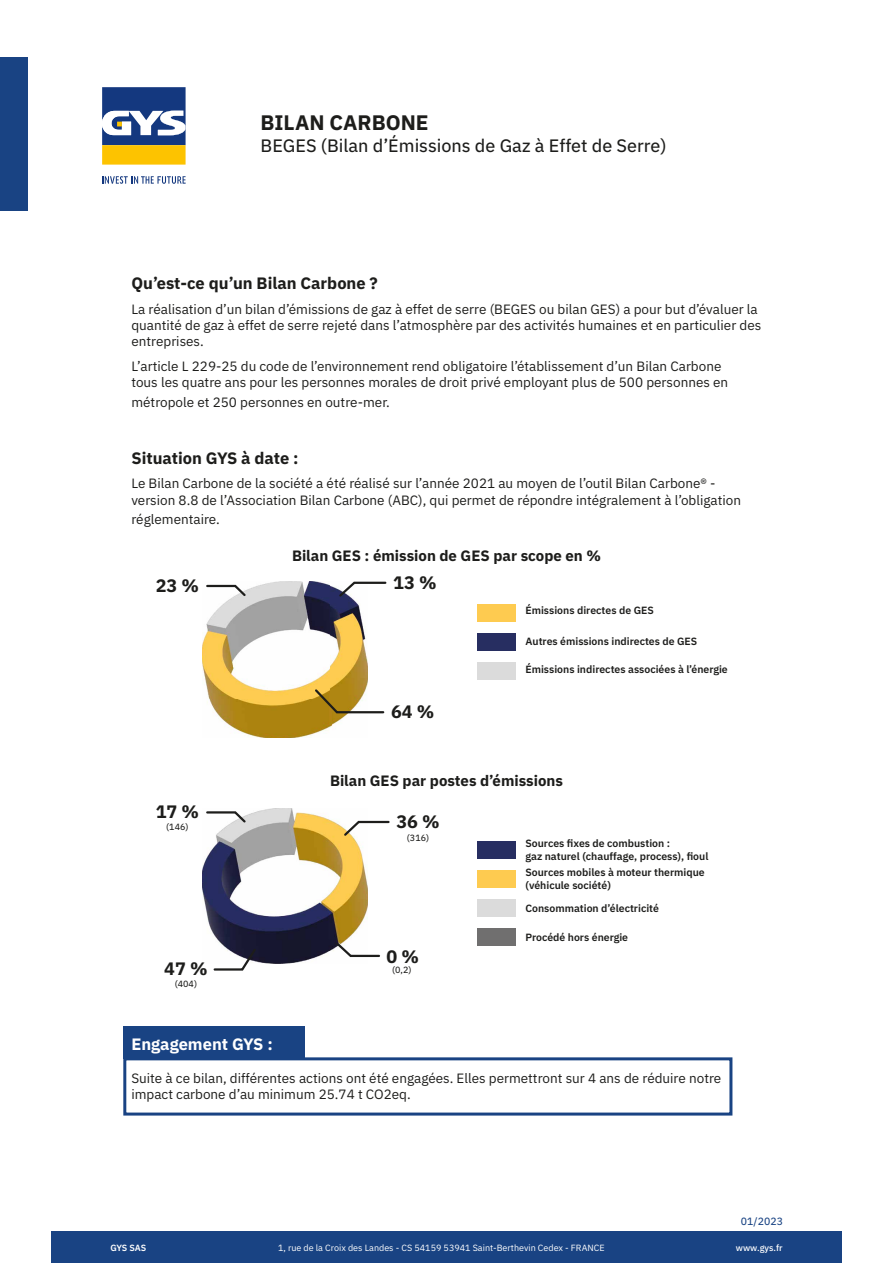
<style>
.page{position:relative;width:893px;height:1263px;background:#fff}
.page>*{position:absolute;margin:0;border:0;box-sizing:border-box;transform-origin:0 0}
.t1{font:700 21px "IBM Plex Sans";color:#1d1d1b}
.t2{font:18px "IBM Plex Sans Text";color:#1d1d1b}
.t3{font:700 18px "IBM Plex Sans";color:#1d1d1b}
.t4{font:700 16.5px "IBM Plex Sans";color:#1d1d1b}
.t5{font:700 16.5px "IBM Plex Sans";color:#fff}
.t6{font:700 15px "IBM Plex Sans";color:#1d1d1b}
.t7{font:13.5px/16.2px "IBM Plex Sans";color:#1d1d1b}
.t8{font:600 10.5px/12.6px "IBM Plex Sans";color:#1d1d1b}
.t9{font:10.5px "IBM Plex Sans Text";color:#194383}
.t10{font:9px "IBM Plex Sans";color:#fff}
.t11{font:9px "IBM Plex Sans Text";color:#1d1d1b}
.t12{font:500 9px "IBM Plex Sans";color:#fff}
.t13{font:600 9px "IBM Plex Sans";letter-spacing:-.02em;color:#fff}
</style>
<div class="page">
<div style="left:0;top:57px;width:27px;height:154px;background:#194383"></div>
<div style="left:51px;top:1232px;width:790px;height:31px;background:#194383"></div>
<div style="left:102px;top:145px;width:84px;height:20px;background:#fdc300"></div>
<svg style="left:102px;top:87px;width:84px;height:58px"></svg>
<svg style="left:102px;top:176px;width:84px;height:8px"></svg>
<div style="left:123px;top:1057px;width:609px;height:58px;border:3px solid #194383"></div>
<div style="left:123px;top:1026px;width:181px;height:33px;background:#194383"></div>
<img style="left:202px;top:581px;width:166px;height:157px">
<svg style="left:337px;top:581px;width:50px;height:18px"></svg>
<svg style="left:313px;top:687px;width:72px;height:27px"></svg>
<svg style="left:205px;top:584px;width:43px;height:14px"></svg>
<div style="left:477px;top:604px;width:38px;height:17px;background:#fecb50"></div>
<div style="left:477px;top:634px;width:38px;height:17px;background:#272e61"></div>
<div style="left:477px;top:663px;width:38px;height:17px;background:#dbdbdb"></div>
<img style="left:202px;top:808px;width:166px;height:155px">
<svg style="left:342px;top:820px;width:48px;height:18px"></svg>
<svg style="left:212px;top:947px;width:46px;height:24px"></svg>
<svg style="left:335px;top:941px;width:45px;height:17px"></svg>
<svg style="left:205px;top:810px;width:43px;height:15px"></svg>
<div style="left:477px;top:841px;width:38px;height:17px;background:#272e61"></div>
<div style="left:477px;top:871px;width:38px;height:17px;background:#fecb50"></div>
<div style="left:477px;top:900px;width:38px;height:17px;background:#dbdbdb"></div>
<div style="left:477px;top:928px;width:38px;height:18px;background:#706f6f"></div>
<h1 class="t1" style="left:261px;top:106px;width:170px">BILAN CARBONE</h1>
<h2 class="t2" style="left:261px;top:132px;width:407px">BEGES (Bilan d’Émissions de Gaz à Effet de Serre)</h2>
<p class="t4" style="left:131px;top:270px;width:248px">Qu’est-ce qu’un Bilan Carbone ?</p>
<p class="t7" style="left:131px;top:300px;width:631px">La réalisation d’un bilan d’émissions de gaz à effet de serre (BEGES ou bilan GES) a pour but d’évaluer la quantité de gaz à effet de serre rejeté dans l’atmosphère par des activités humaines et en particulier des entreprises.</p>
<p class="t7" style="left:131px;top:357px;width:598px">L’article L 229-25 du code de l’environnement rend obligatoire l’établissement d’un Bilan Carbone tous les quatre ans pour les personnes morales de droit privé employant plus de 500 personnes en</p>
<p class="t7" style="left:131px;top:393px;width:260px">métropole et 250 personnes en outre-mer.</p>
<p class="t4" style="left:131px;top:445px;width:169px">Situation GYS à date :</p>
<p class="t7" style="left:131px;top:474px;width:611px">Le Bilan Carbone de la société a été réalisé sur l’année 2021 au moyen de l’outil Bilan Carbone® - version 8.8 de l’Association Bilan Carbone (ABC), qui permet de répondre intégralement à l’obligation</p>
<p class="t7" style="left:131px;top:510px;width:90px">réglementaire.</p>
<p class="t6" style="left:292px;top:544px;width:310px">Bilan GES : émission de GES par scope en %</p>
<h2 class="t3" style="left:156px;top:571px;width:45px">23 %</h2>
<h2 class="t3" style="left:156px;top:798px;width:45px">17 %</h2>
<p class="t11" style="left:166px;top:819px;width:24px">(146)</p>
<h2 class="t3" style="left:164px;top:954px;width:45px">47 %</h2>
<p class="t11" style="left:175px;top:976px;width:24px">(404)</p>
<h2 class="t3" style="left:393px;top:568px;width:45px">13 %</h2>
<h2 class="t3" style="left:391px;top:698px;width:45px">64 %</h2>
<p class="t8" style="left:525px;top:603px;width:130px">Émissions directes de GES</p>
<p class="t8" style="left:525px;top:634px;width:173px">Autres émissions indirectes de GES</p>
<p class="t8" style="left:525px;top:663px;width:204px">Émissions indirectes associées à l’énergie</p>
<p class="t6" style="left:330px;top:769px;width:234px">Bilan GES par postes d’émissions</p>
<h2 class="t3" style="left:396px;top:807px;width:45px">36 %</h2>
<p class="t11" style="left:407px;top:831px;width:24px">(316)</p>
<h2 class="t3" style="left:386px;top:942px;width:34px">0 %</h2>
<p class="t11" style="left:392px;top:963px;width:21px">(0,2)</p>
<p class="t8" style="left:525px;top:836px;width:185px">Sources fixes de combustion :<br>gaz naturel (chauffage, process), fioul</p>
<p class="t8" style="left:525px;top:865px;width:181px">Sources mobiles à moteur thermique (véhicule société)</p>
<p class="t8" style="left:525px;top:901px;width:135px">Consommation d’électricité</p>
<p class="t8" style="left:525px;top:930px;width:104px">Procédé hors énergie</p>
<p class="t5" style="left:131px;top:1031px;width:143px">Engagement GYS :</p>
<p class="t7" style="left:131px;top:1069px;width:591px">Suite à ce bilan, différentes actions ont été engagées. Elles permettront sur 4 ans de réduire notre impact carbone d’au minimum 25.74 t CO2eq.</p>
<p class="t9" style="left:741px;top:1213px;width:43px">01/2023</p>
<p class="t13" style="left:110px;top:1241px;width:38px">GYS SAS</p>
<p class="t10" style="left:278px;top:1241px;width:328px">1, rue de la Croix des Landes - CS 54159 53941 Saint-Berthevin Cedex - FRANCE</p>
<p class="t12" style="left:736px;top:1241px;width:48px">www.gys.fr</p>
</div>
